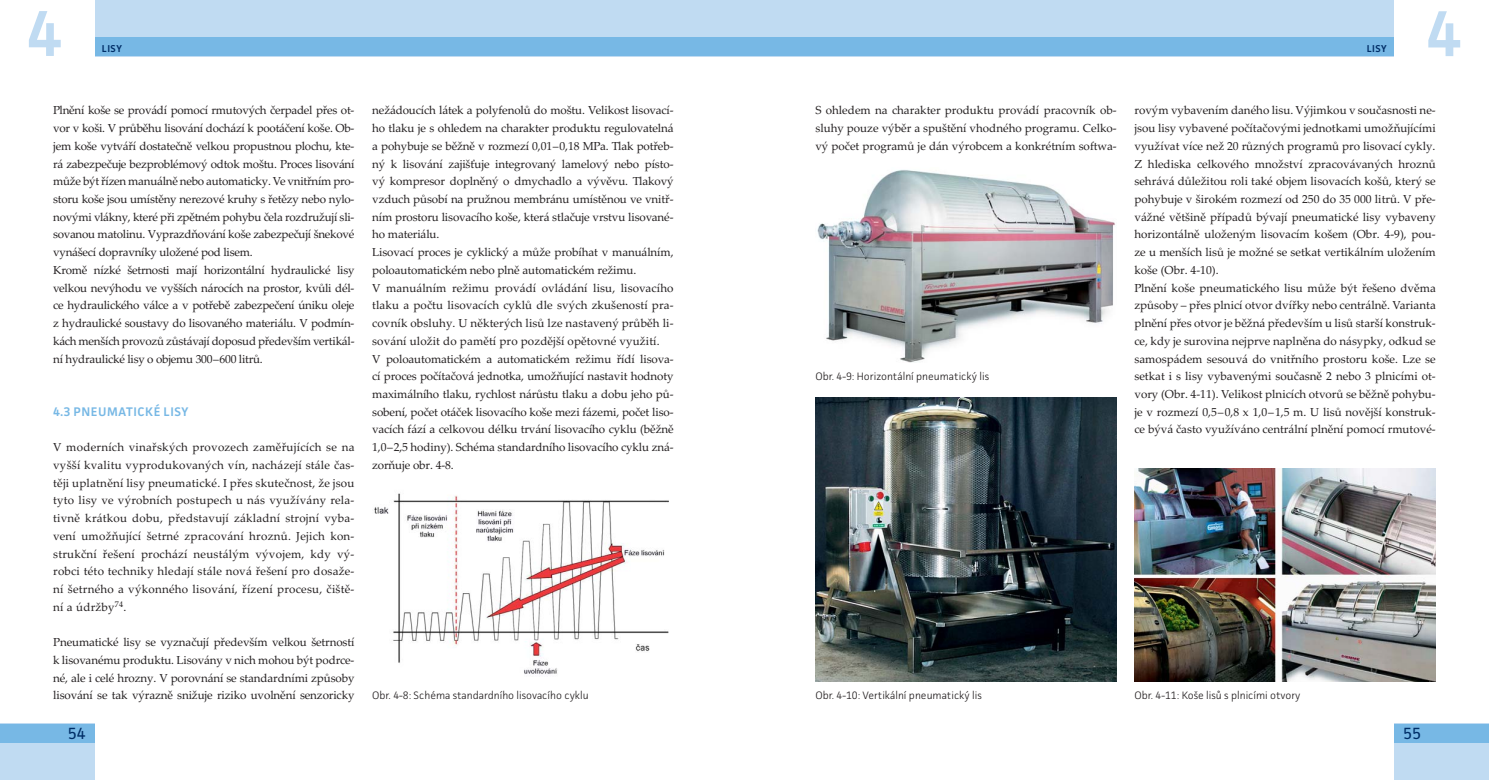
<style>
.page{position:relative;width:1489px;height:780px;background:#fff}
.page>*{position:absolute;margin:0;border:0;box-sizing:border-box;transform-origin:0 0}
.t1{font:600 65px "Facit";color:#c0dbf2}
.t2{font:16.25px "Facit";color:#002e67}
.t3{font:600 12.5px "Facit";letter-spacing:.05em;color:#77b8e5}
.t4{font:11.62px/17.8px "Palatino Linotype";letter-spacing:-.01em;color:#231f20}
.t5{font:300 10.75px "Facit";color:#231f20}
.t6{font:600 10px "Facit";letter-spacing:.05em;color:#002e67}
</style>
<div class="page">
<div style="left:0;top:723px;width:94px;height:57px;background:#c0dbf2"></div>
<div style="left:0;top:724px;width:94px;height:19px;background:#77b8e5"></div>
<div style="left:94px;top:0;width:650px;height:56px;background:#c0dbf2"></div>
<div style="left:94px;top:37px;width:650px;height:19px;background:#77b8e5"></div>
<div style="left:744px;top:0;width:650px;height:56px;background:#c0dbf2"></div>
<div style="left:744px;top:37px;width:650px;height:19px;background:#77b8e5"></div>
<div style="left:1394px;top:723px;width:94px;height:57px;background:#c0dbf2"></div>
<div style="left:1394px;top:724px;width:94px;height:19px;background:#77b8e5"></div>
<img style="left:374px;top:493px;width:295px;height:181px">
<img style="left:817px;top:170px;width:298px;height:192px">
<img style="left:815px;top:398px;width:301px;height:283px">
<img style="left:1134px;top:469px;width:301px;height:212px">
<h1 class="t1" style="left:26px;top:10px;width:38px">4</h1>
<p class="t6" style="left:102px;top:45px;width:21px">LISY</p>
<p class="t6" style="left:1366px;top:45px;width:21px">LISY</p>
<h1 class="t1" style="left:1425px;top:10px;width:38px">4</h1>
<p class="t4" style="left:53px;top:103px;width:303px">Plnění koše se provádí pomocí rmutových čerpadel přes ot&shy;vor v koši. V průběhu lisování dochází k pootáčení koše. Ob&shy;jem koše vytváří dostatečně velkou propustnou plochu, kte&shy;rá zabezpečuje bezproblémový odtok moštu. Proces lisování může být řízen manuálně nebo automaticky. Ve vnitřním pro&shy;storu koše jsou umístěny nerezové kruhy s řetězy nebo nylo&shy;novými vlákny, které při zpětném pohybu čela rozdružují sli&shy;sovanou matolinu. Vyprazdňování koše zabezpečují šnekové vynášecí dopravníky uložené pod lisem.<br>Kromě nízké šetrnosti mají horizontální hydraulické lisy velkou nevýhodu ve vyšších nárocích na prostor, kvůli dél&shy;ce hydraulického válce a v potřebě zabezpečení úniku oleje z hydraulické soustavy do lisovaného materiálu. V podmín&shy;kách menších provozů zůstávají doposud především vertikál&shy;ní hydraulické lisy o objemu 300 – 600 litrů.</p>
<p class="t3" style="left:53px;top:407px;width:137px">4.3 PNEUMATICKÉ LISY</p>
<p class="t4" style="left:53px;top:439px;width:303px;text-align:justify">V moderních vinařských provozech zaměřujících se na vyšší kvalitu vyprodukovaných vín, nacházejí stále čas&shy;těji uplatnění lisy pneumatické. I přes skutečnost, že jsou tyto lisy ve výrobních postupech u nás využívány rela&shy;tivně krátkou dobu, představují základní strojní vyba&shy;vení umožňující šetrné zpracování hroznů. Jejich kon&shy;strukční řešení prochází neustálým vývojem, kdy vý&shy;robci této techniky hledají stále nová řešení pro dosaže&shy;ní šetrného a výkonného lisování, řízení procesu, čiště&shy;ní a údržby<sup>74</sup>.</p>
<p class="t4" style="left:53px;top:634px;width:303px;text-align:justify">Pneumatické lisy se vyznačují především velkou šetrností k lisovanému produktu. Lisovány v nich mohou být podrce&shy;né, ale i celé hrozny. V porovnání se standardními způsoby lisování se tak výrazně snižuje riziko uvolnění senzoricky</p>
<p class="t4" style="left:372px;top:103px;width:303px">nežádoucích látek a polyfenolů do moštu. Velikost lisovací&shy;ho tlaku je s ohledem na charakter produktu regulovatelná a pohybuje se běžně v rozmezí 0,01 – 0,18 MPa. Tlak potřeb&shy;ný k lisování zajišťuje integrovaný lamelový nebo písto&shy;vý kompresor doplněný o dmychadlo a vývěvu. Tlakový vzduch působí na pružnou membránu umístěnou ve vnitř&shy;ním prostoru lisovacího koše, která stlačuje vrstvu lisované&shy;ho materiálu.<br>Lisovací proces je cyklický a může probíhat v manuálním, poloautomatickém nebo plně automatickém režimu.<br>V manuálním režimu provádí ovládání lisu, lisovacího tlaku a počtu lisovacích cyklů dle svých zkušeností pra&shy;covník obsluhy. U některých lisů lze nastavený průběh li&shy;sování uložit do pamětí pro pozdější opětovné využití.<br>V poloautomatickém a automatickém režimu řídí lisova&shy;cí proces počítačová jednotka, umožňující nastavit hodnoty maximálního tlaku, rychlost nárůstu tlaku a dobu jeho pů&shy;sobení, počet otáček lisovacího koše mezi fázemi, počet liso&shy;vacích fází a celkovou délku trvání lisovacího cyklu (běžně 1,0 – 2,5 hodiny). Schéma standardního lisovacího cyklu zná&shy;zorňuje obr. 4-8.</p>
<p class="t5" style="left:372px;top:691px;width:218px">Obr. 4-8: Schéma standardního lisovacího cyklu</p>
<p class="t4" style="left:815px;top:103px;width:303px;text-align:justify">S ohledem na charakter produktu provádí pracovník ob&shy;sluhy pouze výběr a spuštění vhodného programu. Celko&shy;vý počet programů je dán výrobcem a konkrétním softwa-</p>
<p class="t5" style="left:815px;top:372px;width:175px">Obr. 4-9: Horizontální pneumatický lis</p>
<p class="t4" style="left:1134px;top:103px;width:303px">rovým vybavením daného lisu. Výjimkou v současnosti ne&shy;jsou lisy vybavené počítačovými jednotkami umožňujícími využívat více než 20 různých programů pro lisovací cykly.<br>Z hlediska celkového množství zpracovávaných hroznů sehrává důležitou roli také objem lisovacích košů, který se pohybuje v širokém rozmezí od 250 do 35 000 litrů. V pře&shy;vážné většině případů bývají pneumatické lisy vybaveny horizontálně uloženým lisovacím košem (Obr. 4-9), pou&shy;ze u menších lisů je možné se setkat vertikálním uložením koše (Obr. 4-10).<br>Plnění koše pneumatického lisu může být řešeno dvěma způsoby – přes plnicí otvor dvířky nebo centrálně. Varianta plnění přes otvor je běžná především u lisů starší konstruk&shy;ce, kdy je surovina nejprve naplněna do násypky, odkud se samospádem sesouvá do vnitřního prostoru koše. Lze se setkat i s lisy vybavenými současně 2 nebo 3 plnicími ot&shy;vory (Obr. 4-11). Velikost plnicích otvorů se běžně pohybu&shy;je v rozmezí 0,5 – 0,8 x 1,0 – 1,5 m. U lisů novější konstruk&shy;ce bývá často využíváno centrální plnění pomocí rmutové-</p>
<p class="t5" style="left:815px;top:691px;width:168px">Obr. 4-10: Vertikální pneumatický lis</p>
<p class="t5" style="left:1134px;top:691px;width:167px">Obr. 4-11: Koše lisů s plnicími otvory</p>
<h2 class="t2" style="left:68px;top:727px;width:19px">54</h2>
<h2 class="t2" style="left:1402px;top:727px;width:19px">55</h2>
</div>
